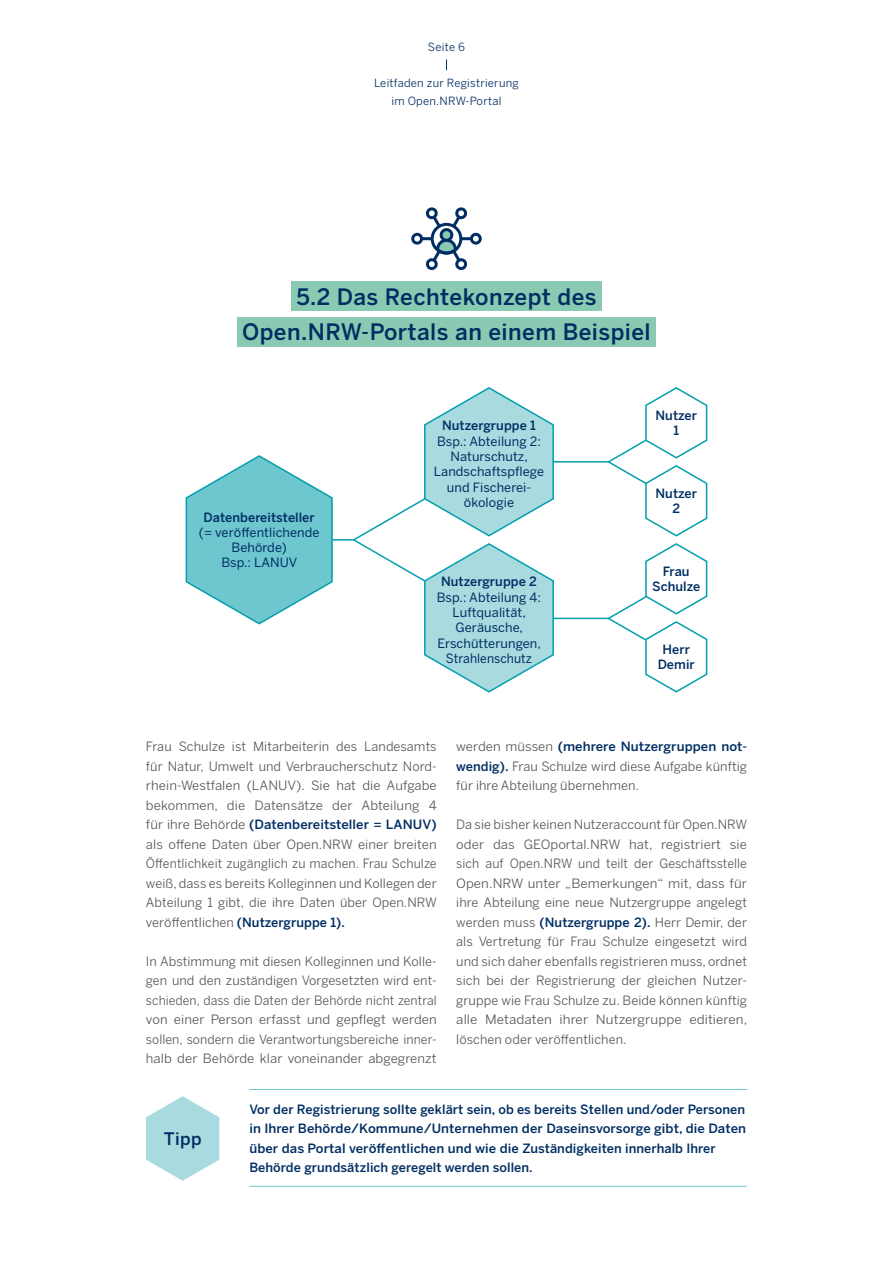
<style>
.page{position:relative;width:893px;height:1263px;background:#fff}
.page>*{position:absolute;margin:0;border:0;box-sizing:border-box;transform-origin:0 0}
.Infobox_Headline_BG{font:500 22.5px "Benton Sans";letter-spacing:.02em;color:#002e63}
.Infobox_Subheadline{font:500 17.25px "Benton Sans";color:#002e63}
.Copytext_BentonSans{font:12.75px/19.5px "Benton Sans";letter-spacing:.005em;color:#565656;text-align:justify}
.Copytext_BentonSans-2{font:500 12.75px/19.5px "Benton Sans";letter-spacing:.005em;color:#002e63}
.Copytext_BentonSans-3{font:12.75px/15.3px "Benton Sans";letter-spacing:.005em;color:#002e63;text-align:center}
.Kolumnentitel_Benton{font:11.25px/18px "Benton Sans";letter-spacing:.02em;color:#002e63;text-align:center}
.s1{font-weight:500}
.s2{font-weight:500;color:#002e63}
</style>
<div class="page">
<div style="left:291px;top:282px;width:311px;height:29px;background:#8acab2"></div>
<div style="left:237px;top:317px;width:419px;height:29px;background:#8acab2"></div>
<hr style="left:249px;top:1186px;width:498px;height:1px;background:#6ec6cf">
<hr style="left:249px;top:1089px;width:498px;height:1px;background:#6ec6cf">
<svg style="left:146px;top:1096px;width:73px;height:85px"></svg>
<svg style="left:450px;top:207px;width:18px;height:23px"></svg>
<div style="left:470px;top:233px;width:12px;height:12px;border:3px solid #002e63;border-radius:50%"></div>
<div style="left:411px;top:233px;width:12px;height:12px;border:3px solid #002e63;border-radius:50%"></div>
<svg style="left:425px;top:207px;width:18px;height:23px"></svg>
<svg style="left:421px;top:237px;width:50px;height:33px"></svg>
<div style="left:431px;top:223px;width:31px;height:32px;border:3px solid #002e63;border-radius:50%"></div>
<div style="left:441px;top:230px;width:11px;height:10px;background:#8acab2;border-radius:50%"></div>
<div style="left:440px;top:228px;width:13px;height:14px;border:3px solid #002e63;border-radius:50%"></div>
<svg style="left:185px;top:455px;width:148px;height:170px"></svg>
<hr style="left:553px;top:461px;width:56px;height:1px;background:#009fad">
<svg style="left:606px;top:387px;width:102px;height:306px"></svg>
<hr style="left:553px;top:618px;width:56px;height:1px;background:#009fad">
<svg style="left:354px;top:387px;width:201px;height:306px"></svg>
<hr style="left:332px;top:539px;width:23px;height:2px;background:#009fad">
<p class="Kolumnentitel_Benton" style="left:428px;top:38px;width:39px">Seite 6</p>
<p class="Kolumnentitel_Benton" style="left:374px;top:74px;width:146px">Leitfaden zur Registrierung im Open.NRW-Portal</p>
<p class="Infobox_Headline_BG" style="left:296px;top:283px;width:301px">5.2 Das Rechtekonzept des</p>
<p class="Infobox_Headline_BG" style="left:242px;top:318px;width:410px">Open.NRW-Portals an einem Beispiel</p>
<p class="Copytext_BentonSans-3" style="left:199px;top:509px;width:122px"><span class="s1">Datenbereitsteller </span>(= veröffentlichende<br>Behörde)</p>
<p class="Copytext_BentonSans-3" style="left:221px;top:555px;width:78px">Bsp.: LANUV</p>
<p class="Copytext_BentonSans-2" style="left:442px;top:416px;width:95px">Nutzergruppe 1</p>
<p class="Copytext_BentonSans-3" style="left:434px;top:433px;width:112px">Bsp.: Abteilung 2:<br>Naturschutz,<br>Landschaftspflege und Fischerei&shy;ökologie</p>
<p class="Copytext_BentonSans-2" style="left:441px;top:572px;width:97px">Nutzergruppe 2</p>
<p class="Copytext_BentonSans-3" style="left:437px;top:589px;width:106px">Bsp.: Abteilung 4:<br>Luftqualität,<br>Geräusche,<br>Erschütterungen,<br>Strahlenschutz</p>
<p class="Copytext_BentonSans-2" style="left:655px;top:405px;width:43px">Nutzer</p>
<p class="Copytext_BentonSans-2" style="left:673px;top:421px;width:7px">1</p>
<p class="Copytext_BentonSans-2" style="left:655px;top:483px;width:43px">Nutzer</p>
<p class="Copytext_BentonSans-2" style="left:672px;top:499px;width:9px">2</p>
<p class="Copytext_BentonSans-2" style="left:663px;top:561px;width:28px">Frau</p>
<p class="Copytext_BentonSans-2" style="left:652px;top:577px;width:50px">Schulze</p>
<p class="Copytext_BentonSans-2" style="left:658px;top:641px;width:39px;line-height:15.3px;text-align:center">Herr<br>Demir</p>
<p class="Copytext_BentonSans" style="left:146px;top:736px;width:293px">Frau Schulze ist Mitarbeiterin des Landesamts für Natur, Umwelt und Verbraucherschutz Nord&shy;rhein-Westfalen (LANUV). Sie hat die Aufgabe bekommen, die Datensätze der Abteilung 4 für ihre Behörde <span class="s2">(Datenbereitsteller = LANUV) </span>als offene Daten über Open.NRW einer breiten Öffentlichkeit zugänglich zu machen. Frau Schulze weiß, dass es bereits Kolleginnen und Kollegen der Abteilung 1 gibt, die ihre Daten über Open.NRW veröffentlichen <span class="s2">(Nutzergruppe 1).</span></p>
<p class="Copytext_BentonSans" style="left:146px;top:951px;width:292px">In Abstimmung mit diesen Kolleginnen und Kolle&shy;gen und den zuständigen Vorgesetzten wird ent&shy;schieden, dass die Daten der Behörde nicht zentral von einer Person erfasst und gepflegt werden sollen, sondern die Verantwortungsbereiche inner&shy;halb der Behörde klar voneinander abgegrenzt</p>
<p class="Copytext_BentonSans" style="left:456px;top:736px;width:292px">werden müssen <span class="s2">(mehrere Nutzergruppen not&shy;wendig).</span> Frau Schulze wird diese Aufgabe künftig für ihre Abteilung übernehmen.</p>
<p class="Copytext_BentonSans" style="left:456px;top:814px;width:293px">Da sie bisher keinen Nutzeraccount für Open.NRW oder das GEOportal.NRW hat, registriert sie sich auf Open.NRW und teilt der Geschäftsstelle Open.NRW unter „Bemerkungen“ mit, dass für ihre Abteilung eine neue Nutzergruppe angelegt werden muss <span class="s2">(Nutzergruppe 2).</span> Herr Demir, der als Vertretung für Frau Schulze eingesetzt wird und sich daher ebenfalls registrieren muss, ordnet sich bei der Registrierung der gleichen Nutzer&shy;gruppe wie Frau Schulze zu. Beide können künftig alle Metadaten ihrer Nutzergruppe editieren, löschen oder veröffentlichen.</p>
<p class="Infobox_Subheadline" style="left:164px;top:1128px;width:39px">Tipp</p>
<p class="Copytext_BentonSans-2" style="left:249px;top:1099px;width:498px">Vor der Registrierung sollte geklärt sein, ob es bereits Stellen und/oder Personen in Ihrer Behörde/Kommune/Unternehmen der Daseinsvorsorge gibt, die Daten über das Portal veröffentlichen und wie die Zuständigkeiten innerhalb Ihrer Behörde grundsätzlich geregelt werden sollen.</p>
</div>
